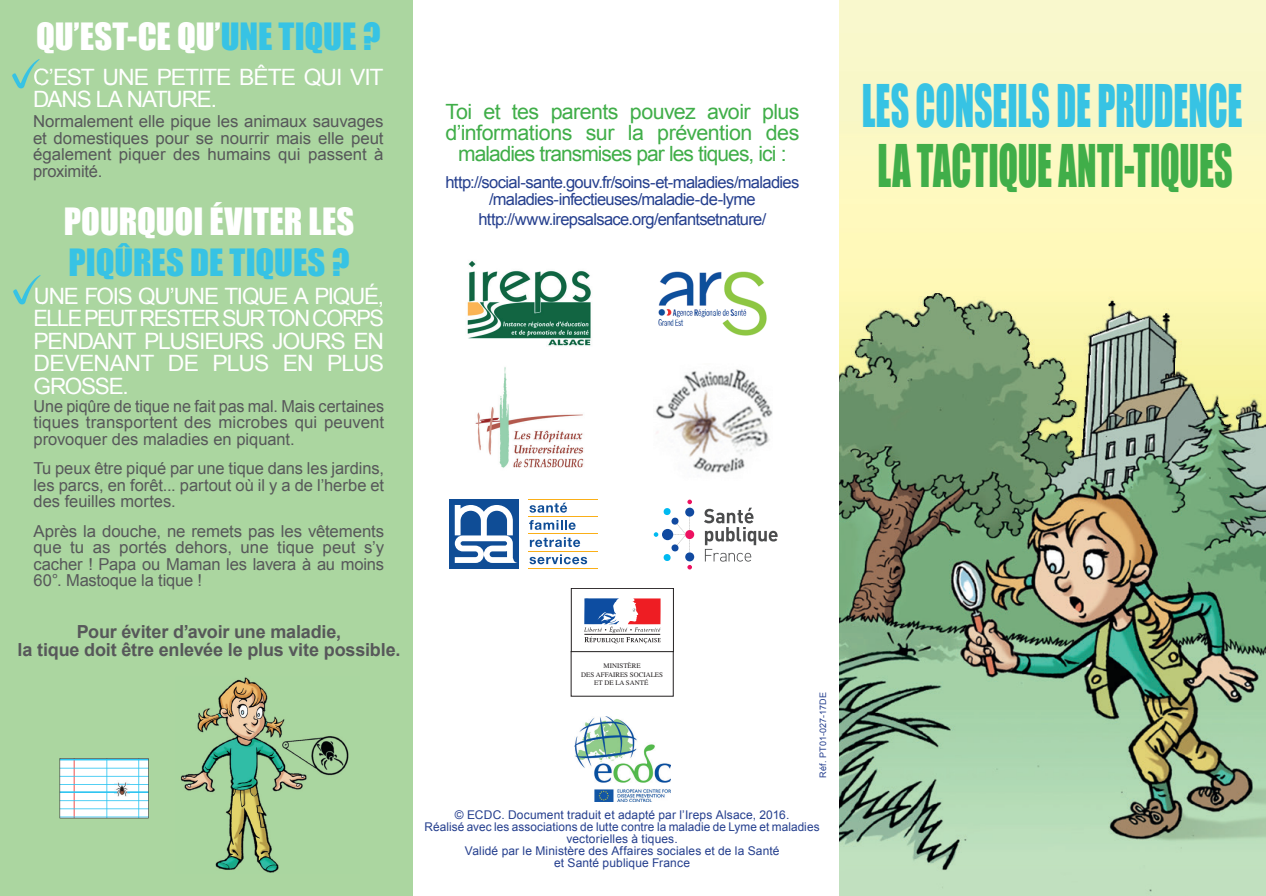
<style>
.page{position:relative;width:1266px;height:896px;background:#fff}
.page>*{position:absolute;margin:0;border:0;box-sizing:border-box;transform-origin:0 0}
.t1{font:54px "Impact";letter-spacing:-.005em;color:#37c3e4;scale:.67 1}
.t2{font:54px "Impact";color:#40ae49;scale:.67 1}
.t3{font:34.5px "Impact";letter-spacing:-.005em;color:#fff}
.t4{font:34.5px "Impact";letter-spacing:-.005em;color:#37c3e4}
.t5{font:22.5px/22.5px "Arial";letter-spacing:-.045em;color:#fff}
.t6{font:21px/21px "Arial";letter-spacing:-.03em;color:#40ae49;text-align:center}
.t7{font:700 18px/18px "Arial";letter-spacing:-.01em;color:#57585a;text-align:center}
.t8{font:16.5px/16.5px "Arial";letter-spacing:-.005em;color:#57585a;text-align:justify}
.t9{font:16.5px/16.5px "Arial";letter-spacing:-.04em;color:#253f8e;text-align:center}
.t10{font:12px/12px "Arial";letter-spacing:.01em;color:#253f8e;text-align:center}
.t11{font:9px "Arial";letter-spacing:.015em;color:#253f8e}
.t12{font:6.9px/8.4px "Times";color:#231f20;text-align:center}
.s1{color:#37c3e4}
</style>
<div class="page">
<img style="left:839px;top:0;width:426px;height:895px">
<div style="left:0;top:0;width:412px;height:895px;background:#abd6a0"></div>
<img style="left:180px;top:677px;width:169px;height:196px">
<img style="left:12px;top:59px;width:28px;height:30px">
<img style="left:34px;top:64px;width:7px;height:22px">
<img style="left:574px;top:716px;width:96px;height:85px">
<svg style="left:60px;top:758px;width:89px;height:60px;background:#daeff5"></svg>
<img style="left:114px;top:780px;width:15px;height:15px">
<img style="left:475px;top:367px;width:109px;height:101px">
<img style="left:658px;top:271px;width:109px;height:65px">
<img style="left:13px;top:275px;width:28px;height:30px">
<img style="left:35px;top:283px;width:6px;height:22px">
<img style="left:467px;top:261px;width:124px;height:85px">
<img style="left:655px;top:369px;width:117px;height:104px">
<div style="left:571px;top:651px;width:102px;height:45px;border:1px solid #231f20"></div>
<div style="left:571px;top:588px;width:102px;height:63px;border:1px solid #231f20"></div>
<svg style="left:584px;top:598px;width:76px;height:45px"></svg>
<svg style="left:704px;top:507px;width:73px;height:54px"></svg>
<div style="left:685px;top:552px;width:9px;height:9px;background:#114aa0;border-radius:50%"></div>
<div style="left:685px;top:507px;width:9px;height:9px;background:#114aa0;border-radius:50%"></div>
<svg style="left:685px;top:530px;width:9px;height:9px"></svg>
<svg style="left:653px;top:499px;width:39px;height:70px"></svg>
<svg style="left:529px;top:502px;width:38px;height:10px"></svg>
<svg style="left:529px;top:520px;width:46px;height:10px"></svg>
<svg style="left:530px;top:537px;width:50px;height:10px"></svg>
<svg style="left:529px;top:554px;width:58px;height:10px"></svg>
<hr style="left:528px;top:499px;width:69px;height:1px;background:#faaf18">
<hr style="left:528px;top:516px;width:69px;height:1px;background:#faaf18">
<hr style="left:528px;top:533px;width:69px;height:1px;background:#faaf18">
<hr style="left:528px;top:550px;width:69px;height:1px;background:#faaf18">
<hr style="left:528px;top:568px;width:69px;height:1px;background:#faaf18">
<div style="left:449px;top:499px;width:69px;height:69px;background:#0f4d96"></div>
<svg style="left:455px;top:505px;width:63px;height:58px"></svg>
<h2 class="t3" style="left:36px;top:10px;width:346px">QU’EST-CE QU’<span class="s1">UNE TIQUE ?</span></h2>
<h3 class="t5" style="left:33px;top:66px;width:352px">C’EST UNE PETITE BÊTE QUI VIT<br>DANS LA NATURE.</h3>
<p class="t8" style="left:33px;top:113px;width:352px">Normalement elle pique les animaux sauvages et domestiques pour se nourrir mais elle peut également piquer des humains qui passent à proximité.</p>
<h2 class="t3" style="left:64px;top:194px;width:292px">POURQUOI ÉVITER LES</h2>
<h2 class="t4" style="left:68px;top:236px;width:282px">PIQÛRES DE TIQUES ?</h2>
<h3 class="t5" style="left:34px;top:285px;width:352px;text-align:justify">UNE FOIS QU’UNE TIQUE A PIQUÉ, ELLE PEUT RESTER SUR TON CORPS PENDANT PLUSIEURS JOURS EN DEVENANT DE PLUS EN PLUS GROSSE.</h3>
<p class="t8" style="left:34px;top:398px;width:352px">Une piqûre de tique ne fait pas mal. Mais certaines tiques transportent des microbes qui peuvent provoquer des maladies en piquant.</p>
<p class="t8" style="left:34px;top:460px;width:352px">Tu peux être piqué par une tique dans les jardins, les parcs, en forêt... partout où il y a de l’herbe et des feuilles mortes.</p>
<p class="t8" style="left:34px;top:522px;width:352px">Après la douche, ne remets pas les vêtements que tu as portés dehors, une tique peut s’y cacher ! Papa ou Maman les lavera à au moins 60°. Mastoque la tique !</p>
<p class="t7" style="left:18px;top:622px;width:384px">Pour éviter d’avoir une maladie,<br>la tique doit être enlevée le plus vite possible.</p>
<p class="t6" style="left:445px;top:101px;width:355px">Toi et tes parents pouvez avoir plus d’informations sur la prévention des maladies transmises par les tiques, ici :</p>
<p class="t9" style="left:445px;top:174px;width:355px">http://social-sante.gouv.fr/soins-et-maladies/maladies /maladies-infectieuses/maladie-de-lyme</p>
<p class="t9" style="left:478px;top:211px;width:289px">http://www.irepsalsace.org/enfantsetnature/</p>
<p class="t12" style="left:581px;top:661px;width:83px">MINISTÈRE<br>DES AFFAIRES SOCIALES<br>ET DE LA SANTÉ</p>
<p class="t11" style="left:817px;top:777px;width:87px;rotate:-90deg">Réf. PT01-027-17DE</p>
<p class="t10" style="left:424px;top:808px;width:396px">© ECDC. Document traduit et adapté par l’Ireps Alsace, 2016.<br>Réalisé avec les associations de lutte contre la maladie de Lyme et maladies vectorielles à tiques.<br>Validé par le Ministère des Affaires sociales et de la Santé<br>et Santé publique France</p>
<h1 class="t1" style="left:861px;top:64px;width:569px">LES CONSEILS DE PRUDENCE</h1>
<h1 class="t2" style="left:877px;top:124px;width:531px">LA TACTIQUE ANTI-TIQUES</h1>
</div>
